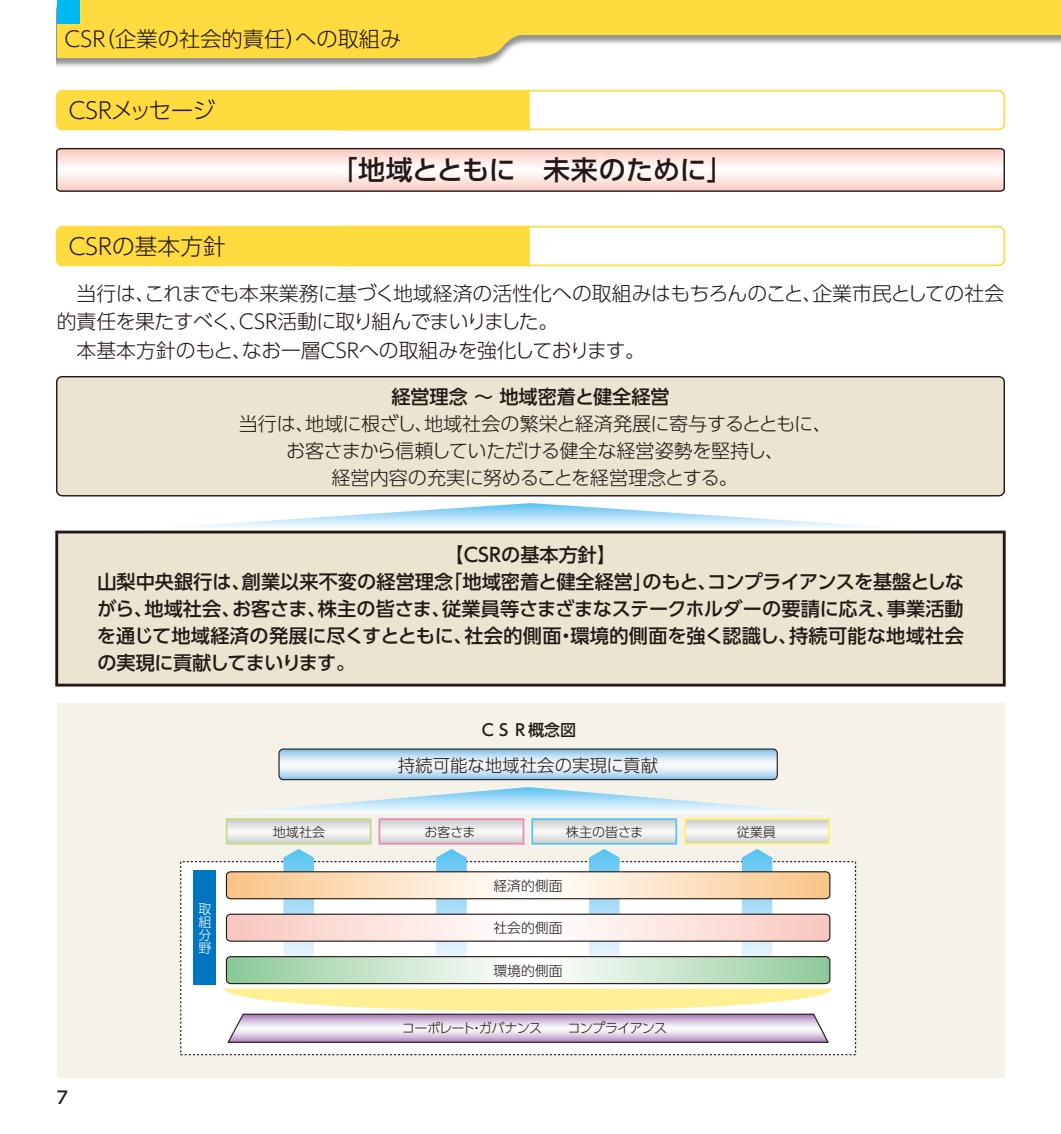
<style>
.page{position:relative;width:1061px;height:1134px;background:#fff}
.page>*{position:absolute;margin:0;border:0;box-sizing:border-box;transform-origin:0 0}
.t1{font:500 27px "UD Shin Go Pro";letter-spacing:-.005em;color:#221815}
.t2{font:300 22.6px "UD Shin Go Pro";color:#221815}
.t3{font:300 22.6px "UD Shin Go Pro";letter-spacing:-.195em;color:#221815}
.t4{font:300 21.2px "UD Shin Go Pro";color:#221815}
.t5{font:300 19.8px/28.4px "UD Shin Go Pro";letter-spacing:-.025em;color:#221815}
.t6{font:500 19.2px/27px "UD Shin Go Pro";color:#221815}
.t7{font:300 19.2px/27px "UD Shin Go Pro";letter-spacing:-.025em;color:#221815;text-align:center}
.t8{font:300 17.4px "UD Shin Go Pro";color:#221815}
.t9{font:500 17px "UD Shin Go Pro";color:#221815}
.t10{font:500 16px "UD Shin Go Pro";color:#221815}
.t11{font:300 13.8px "UD Shin Go Pro";color:#221815}
.t12{font:300 13px "UD Shin Go Pro";letter-spacing:-.055em;color:#221815}
.t13{font:300 13px "UD Shin Go Pro";letter-spacing:-.03em;color:#221815}
.t14{font:300 13px/13px "UD Shin Go Pro";color:#fff;text-align:justify}
</style>
<div class="page">
<svg style="left:186px;top:503px;width:689px;height:24px"></svg>
<div style="left:57px;top:532px;width:946px;height:153px;background:#eae4d1"></div>
<div style="left:55px;top:531px;width:950px;height:155px;border:3px solid #221815"></div>
<div style="left:57px;top:377px;width:946px;height:119px;background:#eae4d1;border-radius:5px"></div>
<div style="left:56px;top:376px;width:948px;height:120px;border:1px solid #221815;border-radius:5px"></div>
<div style="left:57px;top:703px;width:946px;height:374px;background:#f5f2e9"></div>
<div style="left:181px;top:862px;width:674px;height:193px;background:#fff"></div>
<div style="left:55px;top:225px;width:475px;height:42px;background:#ffdb3f"></div>
<div style="left:333px;top:226px;width:671px;height:40px;border:2px solid #ffdb3f;border-radius:6px"></div>
<svg style="left:280px;top:749px;width:497px;height:31px"></svg>
<div style="left:278px;top:748px;width:499px;height:32px;border:1px solid #221815;border-radius:4px"></div>
<svg style="left:381px;top:821px;width:140px;height:21px"></svg>
<div style="left:378px;top:818px;width:146px;height:27px;border:2px solid #ee87b4"></div>
<svg style="left:229px;top:821px;width:139px;height:21px"></svg>
<div style="left:226px;top:818px;width:145px;height:27px;border:2px solid #c1db81"></div>
<svg style="left:534px;top:821px;width:140px;height:21px"></svg>
<div style="left:531px;top:818px;width:146px;height:27px;border:2px solid #54c3f1"></div>
<svg style="left:687px;top:821px;width:139px;height:21px"></svg>
<div style="left:684px;top:818px;width:145px;height:27px;border:2px solid #fff462"></div>
<svg style="left:232px;top:787px;width:592px;height:26px"></svg>
<svg style="left:224px;top:849px;width:607px;height:194px"></svg>
<div style="left:193px;top:870px;width:23px;height:115px;background:#0075c2"></div>
<div style="left:55px;top:89px;width:475px;height:42px;background:#ffdb3f"></div>
<div style="left:333px;top:90px;width:671px;height:40px;border:2px solid #ffdb3f;border-radius:6px"></div>
<svg style="left:56px;top:147px;width:949px;height:45px"></svg>
<img style="left:57px;top:34px;width:1003px;height:33px">
<div style="left:57px;top:0;width:419px;height:57px;background:#ffdb3f"></div>
<div style="left:449px;top:0;width:611px;height:34px;background:#ffdb3f"></div>
<svg style="left:476px;top:34px;width:73px;height:23px"></svg>
<div style="left:57px;top:0;width:22px;height:23px;background:#00b9ef"></div>
<p class="t4" style="left:62px;top:22px;width:341px">ＣＳＲ（企業の社会的責任）への取組み</p>
<p class="t3" style="left:66px;top:92px;width:151px">ＣＳＲメッセージ</p>
<h1 class="t1" style="left:330px;top:148px;width:404px">「地域とともに　未来のために」</h1>
<p class="t2" style="left:66px;top:228px;width:161px">ＣＳＲの基本方針</p>
<p class="t5" style="left:57px;top:279px;width:948px">　当行は、これまでも本来業務に基づく地域経済の活性化への取組みはもちろんのこと、企業市民としての社会的責任を果たすべく、ＣＳＲ活動に取り組んでまいりました。<br>　本基本方針のもと、なお一層ＣＳＲへの取組みを強化しております。</p>
<p class="t6" style="left:391px;top:383px;width:280px">経営理念 ～ 地域密着と健全経営</p>
<p class="t7" style="left:239px;top:409px;width:594px">当行は、地域に根ざし、地域社会の繁栄と経済発展に寄与するとともに、お客さまから信頼していただける健全な経営姿勢を堅持し、<br>経営内容の充実に努めることを経営理念とする。</p>
<p class="t6" style="left:97px;top:541px;width:868px;text-indent:347px">【ＣＳＲの基本方針】<br>山梨中央銀行は、創業以来不変の経営理念「地域密着と健全経営」のもと、コンプライアンスを基盤としながら、地域社会、お客さま、株主の皆さま、従業員等さまざまなステークホルダーの要請に応え、事業活動を通じて地域経済の発展に尽くすとともに、社会的側面・環境的側面を強く認識し、持続可能な地域社会の実現に貢献してまいります。</p>
<p class="t10" style="left:480px;top:716px;width:98px">ＣＳＲ概念図</p>
<p class="t8" style="left:397px;top:751px;width:262px">持続可能な地域社会の実現に貢献</p>
<p class="t13" style="left:273px;top:822px;width:54px">地域社会</p>
<p class="t13" style="left:424px;top:822px;width:53px">お客さま</p>
<p class="t13" style="left:565px;top:822px;width:79px">株主の皆さま</p>
<p class="t13" style="left:736px;top:822px;width:41px">従業員</p>
<p class="t9" style="left:57px;top:1083px;width:13px">7</p>
<p class="t14" style="left:198px;top:902px;width:14px">取組分野</p>
<p class="t11" style="left:493px;top:874px;width:70px">経済的側面</p>
<p class="t11" style="left:493px;top:917px;width:70px">社会的側面</p>
<p class="t11" style="left:493px;top:959px;width:70px">環境的側面</p>
<p class="t12" style="left:389px;top:1017px;width:279px">　コーポレート・ガバナンス　　コンプライアンス</p>
</div>
